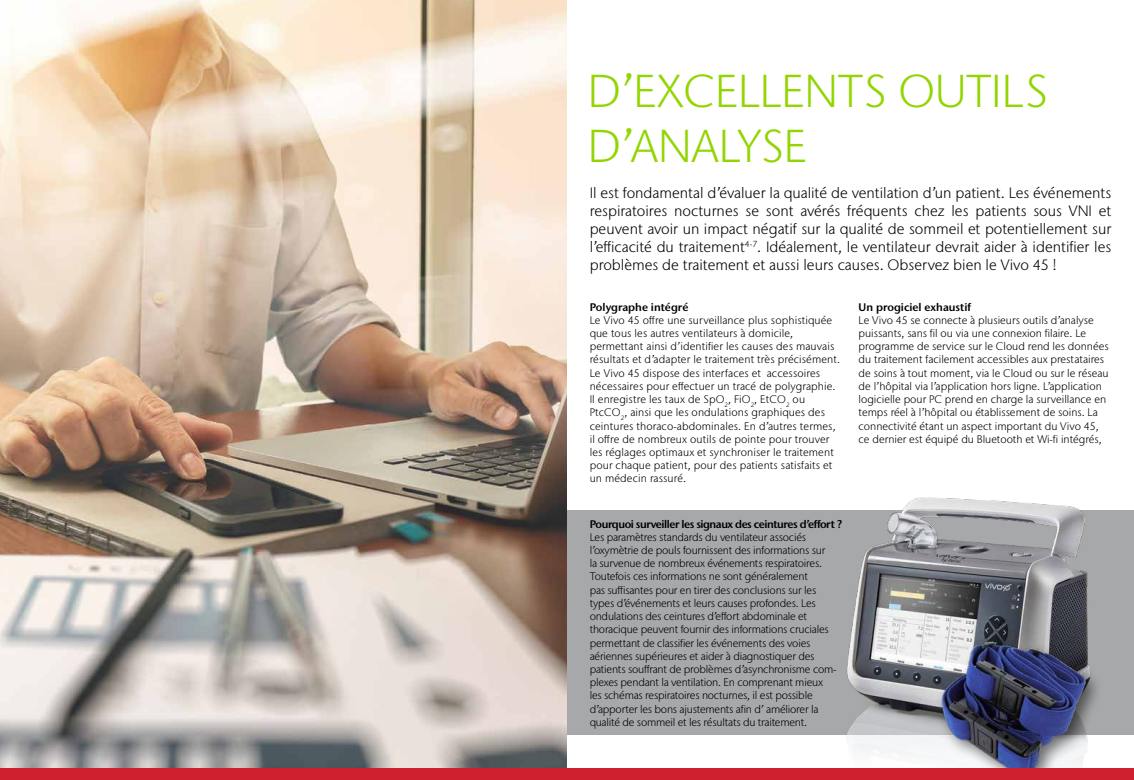
<style>
.page{position:relative;width:1134px;height:780px;background:#fff}
.page>*{position:absolute;margin:0;border:0;box-sizing:border-box;transform-origin:0 0}
.t1{font:300 46px/55.2px "Stone Sans IIITC Std";color:#93d500}
.t2{font:300 15px/18px "Stone Sans IIITC Std";color:#000;text-align:justify}
.t3{font:300 11px/13.2px "Stone Sans IIITC Std";color:#000}
.t4{font:300 11px/13.2px "Stone Sans IIITC Std";letter-spacing:-.02em;color:#000}
.t5{font:600 11px "Stone Sans IIITC Std";letter-spacing:-.04em;color:#000}
.t6{font:600 11px "Stone Sans IIITC Std";color:#000}
</style>
<div class="page">
<div style="left:567px;top:510px;width:567px;height:224px;background:#a7a8a9"></div>
<img style="left:686px;top:497px;width:434px;height:258px">
<img style="left:0;top:0;width:567px;height:768px">
<div style="left:935px;top:635px;width:169px;height:145px;background:#000;opacity:.55"></div>
<img style="left:901px;top:624px;width:187px;height:144px">
<div style="left:558px;top:768px;width:576px;height:12px;background:#cf202e"></div>
<div style="left:0;top:768px;width:576px;height:12px;background:#cf202e"></div>
<h1 class="t1" style="left:588px;top:63px;width:462px">D’EXCELLENTS OUTILS<br>D’ANALYSE</h1>
<p class="t2" style="left:590px;top:183px;width:523px">Il est fondamental d’évaluer la qualité de ventilation d’un patient. Les événements respiratoires nocturnes se sont avérés fréquents chez les patients sous VNI et peuvent avoir un impact négatif sur la qualité de sommeil et potentiellement sur l’efficacité du traitement<sup>4-7</sup>. Idéalement, le ventilateur devrait aider à identifier les problèmes de traitement et aussi leurs causes. Observez bien le Vivo 45 !</p>
<p class="t6" style="left:590px;top:300px;width:100px">Polygraphe intégré</p>
<p class="t3" style="left:590px;top:313px;width:252px">Le Vivo 45 offre une surveillance plus sophistiquée que tous les autres ventilateurs à domicile, permettant ainsi d’identifier les causes des mauvais résultats et d’adapter le traitement très précisément.<br>Le Vivo 45 dispose des interfaces et accessoires nécessaires pour effectuer un tracé de polygraphie.<br>Il enregistre les taux de SpO<sub>2</sub>, FiO<sub>2</sub>, EtCO<sub>2</sub> ou PtcCO<sub>2</sub>, ainsi que les ondulations graphiques des ceintures thoraco-abdominales. En d’autres termes, il offre de nombreux outils de pointe pour trouver les réglages optimaux et synchroniser le traitement pour chaque patient, pour des patients satisfaits et un médecin rassuré.</p>
<p class="t5" style="left:590px;top:517px;width:254px">Pourquoi surveiller les signaux des ceintures d’effort ?</p>
<p class="t4" style="left:590px;top:530px;width:248px">Les paramètres standards du ventilateur associés l’oxymètrie de pouls fournissent des informations sur<br>la survenue de nombreux événements respiratoires.<br>Toutefois ces informations ne sont généralement<br>pas suffisantes pour en tirer des conclusions sur les types d’événements et leurs causes profondes. Les ondulations des ceintures d’effort abdominale et thoracique peuvent fournir des informations cruciales permettant de classifier les événements des voies aériennes supérieures et aider à diagnostiquer des patients souffrant de problèmes d’asynchronisme com&shy;plexes pendant la ventilation. En comprenant mieux les schémas respiratoires nocturnes, il est possible d’apporter les bons ajustements afin d’ améliorer la qualité de sommeil et les résultats du traitement.</p>
<p class="t6" style="left:859px;top:300px;width:114px">Un progiciel exhaustif</p>
<p class="t3" style="left:859px;top:313px;width:252px">Le Vivo 45 se connecte à plusieurs outils d’analyse puissants, sans fil ou via une connexion filaire. Le programme de service sur le Cloud rend les données du traitement facilement accessibles aux prestataires de soins à tout moment, via le Cloud ou sur le réseau de l’hôpital via l’application hors ligne. L’application logicielle pour PC prend en charge la surveillance en temps réel à l’hôpital ou établissement de soins. La connectivité étant un aspect important du Vivo 45, ce dernier est équipé du Bluetooth et Wi-fi intégrés,</p>
</div>
